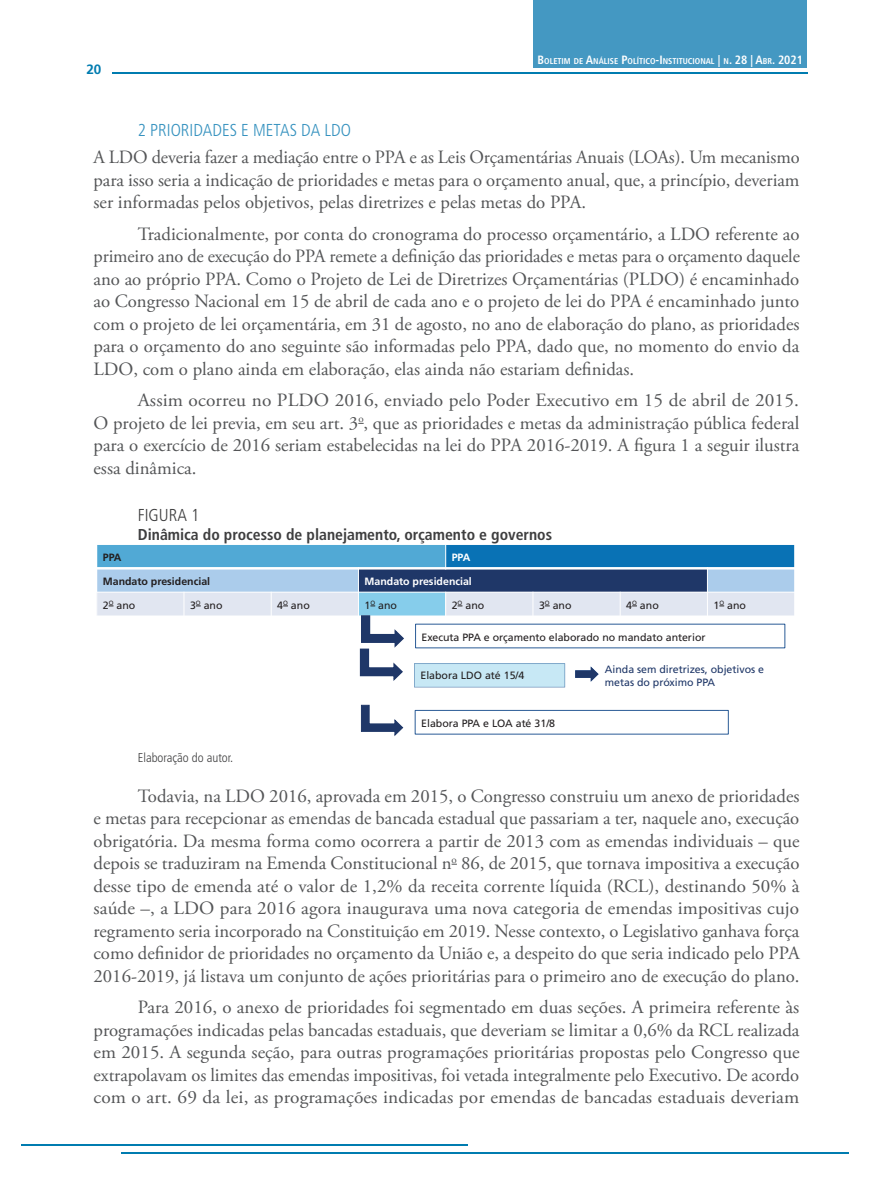
<style>
.page{position:relative;width:893px;height:1191px;background:#fff}
.page>*{position:absolute;margin:0;border:0;box-sizing:border-box;transform-origin:0 0}
.Paragrafo_Normal{font:18.75px/22.5px "Adobe Garamond Pro";color:#545557;text-align:justify}
.Paragrafo_sem_recuo{font:18.75px/22.5px "Adobe Garamond Pro";color:#545557;text-align:justify}
.t1{font:300 condensed 17.25px "Frutiger LT Pro";color:#3692bf}
.Tabela_ou_Grafico_Ti{font:300 condensed 17.25px "Frutiger LT Pro";color:#3e3e3f}
.Tabela_Sub_Titulo{font:700 condensed 15.75px "Frutiger LT Pro";color:#3e3e3f}
.t2{font:700 13.5px "Frutiger LT Pro";color:#007cb0}
.Tabela_Fonte{font:300 condensed 12.75px "Frutiger LT Pro";color:#3e3e3f}
.t3{font:10.65px "Frutiger LT Pro";color:#231f20}
.t4{font:10.65px/12.8px "Frutiger LT Pro";color:#1f3768}
.t5{font:700 10.65px "Frutiger LT Pro";color:#231f20}
.t6{font:700 10.65px "Frutiger LT Pro";color:#fff}
.t7{font:700 condensed 8.4px "Frutiger LT Pro";color:#fff}
.s1{font-size:12px}
</style>
<div class="page">
<hr style="left:21px;top:1144px;width:447px;height:1px;background:#007cb0">
<hr style="left:122px;top:1152px;width:727px;height:1px;background:#007cb0">
<hr style="left:112px;top:72px;width:695px;height:2px;background:#007cb0">
<div style="left:533px;top:0;width:274px;height:67px;background:#4498c2"></div>
<div style="left:97px;top:544px;width:349px;height:24px;background:#51a9d5"></div>
<div style="left:446px;top:544px;width:349px;height:24px;background:#0972b5"></div>
<div style="left:97px;top:568px;width:261px;height:24px;background:#abcceb"></div>
<div style="left:358px;top:568px;width:349px;height:24px;background:#1f3768"></div>
<div style="left:707px;top:568px;width:88px;height:24px;background:#abcceb"></div>
<div style="left:97px;top:592px;width:87px;height:24px;background:#e1e6f1"></div>
<div style="left:184px;top:592px;width:87px;height:24px;background:#e1e6f1"></div>
<div style="left:271px;top:592px;width:87px;height:24px;background:#e1e6f1"></div>
<div style="left:358px;top:592px;width:88px;height:24px;background:#86cdeb"></div>
<div style="left:446px;top:592px;width:87px;height:24px;background:#e1e6f1"></div>
<div style="left:533px;top:592px;width:87px;height:24px;background:#e1e6f1"></div>
<div style="left:620px;top:592px;width:87px;height:24px;background:#e1e6f1"></div>
<div style="left:707px;top:592px;width:88px;height:24px;background:#e1e6f1"></div>
<svg style="left:184px;top:593px;width:1px;height:22px"></svg>
<svg style="left:271px;top:593px;width:1px;height:22px"></svg>
<hr style="left:358px;top:567px;width:1px;height:49px;background:#fff">
<svg style="left:445px;top:545px;width:1px;height:22px"></svg>
<svg style="left:445px;top:593px;width:1px;height:22px"></svg>
<svg style="left:532px;top:593px;width:1px;height:22px"></svg>
<svg style="left:620px;top:593px;width:1px;height:22px"></svg>
<hr style="left:707px;top:567px;width:1px;height:49px;background:#fff">
<hr style="left:96px;top:567px;width:699px;height:2px;background:#fff">
<hr style="left:96px;top:592px;width:699px;height:1px;background:#fff">
<hr style="left:794px;top:544px;width:1px;height:72px;background:#fff">
<hr style="left:96px;top:544px;width:699px;height:1px;background:#fff">
<hr style="left:96px;top:615px;width:699px;height:1px;background:#fff">
<svg style="left:359px;top:615px;width:46px;height:66px"></svg>
<div style="left:414px;top:663px;width:151px;height:24px;background:#c7e8f5"></div>
<svg style="left:361px;top:704px;width:43px;height:32px"></svg>
<div style="left:415px;top:710px;width:314px;height:24px;border:1px solid #2a5b96"></div>
<svg style="left:575px;top:666px;width:23px;height:15px"></svg>
<p class="t2" style="left:86px;top:61px;width:17px">20</p>
<p class="t7" style="left:538px;top:56px;width:267px"><span class="s1">B</span>OLETIM DE <span class="s1">A</span>NÁLISE <span class="s1">P</span>OLÍTICO<span class="s1">-I</span> NSTITUCIONAL <span class="s1">|</span> N<span class="s1">. 28 | A</span>BR<span class="s1">. 2021</span></p>
<p class="t1" style="left:138px;top:120px;width:215px">2 PRIORIDADES E METAS DA LDO</p>
<p class="Paragrafo_sem_recuo" style="left:94px;top:147px;width:708px">A LDO deveria fazer a mediação entre o PPA e as Leis Orçamentárias Anuais (LOAs). Um mecanismo para isso seria a indicação de prioridades e metas para o orçamento anual, que, a princípio, deveriam ser informadas pelos objetivos, pelas diretrizes e pelas metas do PPA.</p>
<p class="Paragrafo_Normal" style="left:94px;top:223px;width:708px;text-indent:44px">Tradicionalmente, por conta do cronograma do processo orçamentário, a LDO referente ao primeiro ano de execução do PPA remete a definição das prioridades e metas para o orçamento daquele ano ao próprio PPA. Como o Projeto de Lei de Diretrizes Orçamentárias (PLDO) é encaminhado ao Congresso Nacional em 15 de abril de cada ano e o projeto de lei do PPA é encaminhado junto com o projeto de lei orçamentária, em 31 de agosto, no ano de elaboração do plano, as prioridades para o orçamento do ano seguinte são informadas pelo PPA, dado que, no momento do envio da LDO, com o plano ainda em elaboração, elas ainda não estariam definidas.</p>
<p class="Paragrafo_Normal" style="left:94px;top:389px;width:707px;text-indent:44px">Assim ocorreu no PLDO 2016, enviado pelo Poder Executivo em 15 de abril de 2015.<br>O projeto de lei previa, em seu art. 3<sup>o</sup>, que as prioridades e metas da administração pública federal para o exercício de 2016 seriam estabelecidas na lei do PPA 2016-2019. A figura 1 a seguir ilustra essa dinâmica.</p>
<p class="Tabela_ou_Grafico_Ti" style="left:138px;top:505px;width:63px">FIGURA 1</p>
<p class="Tabela_Sub_Titulo" style="left:138px;top:525px;width:416px">Dinâmica do processo de planejamento, orçamento e governos</p>
<p class="t5" style="left:103px;top:551px;width:20px">PPA</p>
<p class="t6" style="left:452px;top:551px;width:20px">PPA</p>
<p class="t5" style="left:103px;top:575px;width:109px">Mandato presidencial</p>
<p class="t6" style="left:365px;top:575px;width:109px">Mandato presidencial</p>
<p class="t3" style="left:103px;top:599px;width:34px">2<sup>O</sup> ano</p>
<p class="t3" style="left:190px;top:599px;width:34px">3<sup>O</sup> ano</p>
<p class="t3" style="left:277px;top:599px;width:34px">4<sup>O</sup> ano</p>
<p class="t3" style="left:365px;top:599px;width:34px">1<sup>O</sup> ano</p>
<p class="t3" style="left:452px;top:599px;width:34px">2<sup>O</sup> ano</p>
<p class="t3" style="left:539px;top:599px;width:34px">3<sup>O</sup> ano</p>
<p class="t3" style="left:626px;top:599px;width:34px">4<sup>O</sup> ano</p>
<p class="t3" style="left:713px;top:599px;width:34px">1<sup>O</sup> ano</p>
<p class="t3" style="left:422px;top:631px;width:285px">Executa PPA e orçamento elaborado no mandato anterior</p>
<p class="t3" style="left:420px;top:668px;width:105px">Elabora LDO até 15/4</p>
<p class="t4" style="left:605px;top:663px;width:161px">Ainda sem diretrizes, objetivos e metas do próximo PPA</p>
<p class="t3" style="left:421px;top:717px;width:135px">Elabora PPA e LOA até 31/8</p>
<p class="Tabela_Fonte" style="left:138px;top:750px;width:97px">Elaboração do autor.</p>
<p class="Paragrafo_Normal" style="left:94px;top:785px;width:708px;text-indent:44px">Todavia, na LDO 2016, aprovada em 2015, o Congresso construiu um anexo de prioridades e metas para recepcionar as emendas de bancada estadual que passariam a ter, naquele ano, execução obrigatória. Da mesma forma como ocorrera a partir de 2013 com as emendas individuais – que depois se traduziram na Emenda Constitucional n<sup>o</sup> 86, de 2015, que tornava impositiva a execução desse tipo de emenda até o valor de 1,2% da receita corrente líquida (RCL), destinando 50% à saúde –, a LDO para 2016 agora inaugurava uma nova categoria de emendas impositivas cujo regramento seria incorporado na Constituição em 2019. Nesse contexto, o Legislativo ganhava força como definidor de prioridades no orçamento da União e, a despeito do que seria indicado pelo PPA 2016-2019, já listava um conjunto de ações prioritárias para o primeiro ano de execução do plano.</p>
<p class="Paragrafo_Normal" style="left:94px;top:996px;width:708px;text-indent:44px">Para 2016, o anexo de prioridades foi segmentado em duas seções. A primeira referente às programações indicadas pelas bancadas estaduais, que deveriam se limitar a 0,6% da RCL realizada em 2015. A segunda seção, para outras programações prioritárias propostas pelo Congresso que extrapolavam os limites das emendas impositivas, foi vetada integralmente pelo Executivo. De acordo com o art. 69 da lei, as programações indicadas por emendas de bancadas estaduais deveriam</p>
</div>
